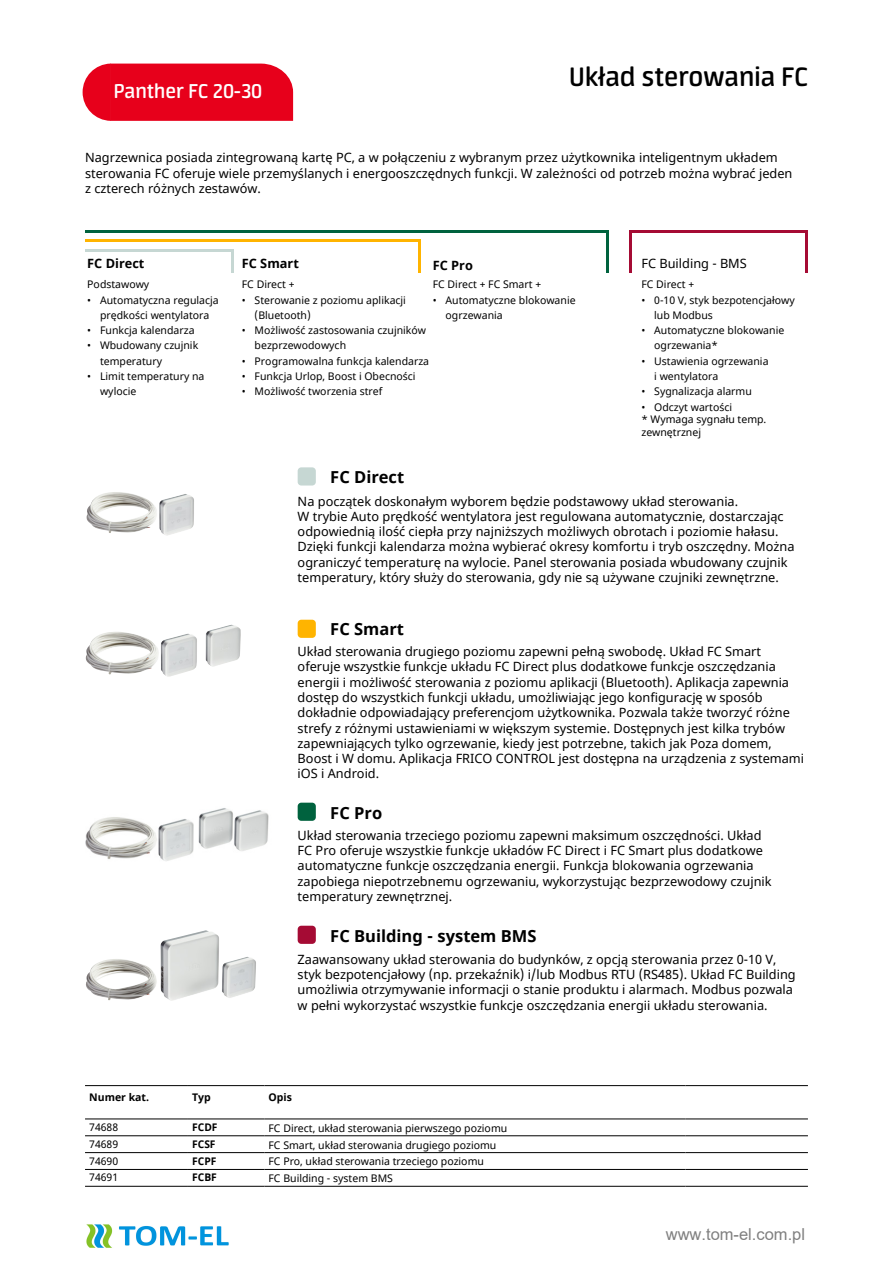
<style>
.page{position:relative;width:893px;height:1263px;background:#fff}
.page>*{position:absolute;margin:0;border:0;box-sizing:border-box;transform-origin:0 0}
.t1{font:600 30px "Neuron";color:#000}
.t2{font:600 22.5px "Neuron";color:#fff}
.t3{font:700 16.5px "Noto Sans";color:#000}
.t4{font:16.5px "Arial";color:#808080}
.t5{font:12.75px/15.3px "Noto Sans";color:#000}
.t6{font:700 12.75px "Noto Sans";color:#000}
.t7{font:10.5px/15.3px "Noto Sans";color:#000}
.t8{font:700 10.5px "Noto Sans";color:#000}
</style>
<div class="page">
<img style="left:86px;top:492px;width:108px;height:44px">
<img style="left:85px;top:808px;width:184px;height:53px">
<div style="left:298px;top:467px;width:18px;height:18px;background:#c6d7d3;border-radius:4px"></div>
<div style="left:298px;top:620px;width:18px;height:18px;background:#ffb400;border-radius:4px"></div>
<div style="left:298px;top:803px;width:18px;height:18px;background:#00623e;border-radius:4px"></div>
<div style="left:298px;top:926px;width:18px;height:18px;background:#a50b34;border-radius:4px"></div>
<img style="left:85px;top:625px;width:156px;height:52px">
<img style="left:86px;top:930px;width:170px;height:71px">
<div style="left:83px;top:64px;width:210px;height:57px;background:#e7001b"></div>
<hr style="left:85px;top:1085px;width:103px;height:1px;background:#000">
<hr style="left:188px;top:1085px;width:76px;height:1px;background:#000">
<hr style="left:264px;top:1085px;width:421px;height:1px;background:#000">
<hr style="left:685px;top:1085px;width:123px;height:1px;background:#000">
<hr style="left:85px;top:1118px;width:103px;height:1px;background:#000">
<hr style="left:188px;top:1118px;width:76px;height:1px;background:#000">
<hr style="left:264px;top:1118px;width:421px;height:1px;background:#000">
<hr style="left:685px;top:1118px;width:123px;height:1px;background:#000">
<hr style="left:85px;top:1135px;width:103px;height:1px;background:#000">
<hr style="left:188px;top:1135px;width:76px;height:1px;background:#000">
<hr style="left:264px;top:1135px;width:421px;height:1px;background:#000">
<hr style="left:685px;top:1135px;width:123px;height:1px;background:#000">
<hr style="left:85px;top:1152px;width:103px;height:1px;background:#000">
<hr style="left:188px;top:1152px;width:76px;height:1px;background:#000">
<hr style="left:264px;top:1152px;width:421px;height:1px;background:#000">
<hr style="left:685px;top:1152px;width:123px;height:1px;background:#000">
<hr style="left:85px;top:1169px;width:103px;height:1px;background:#000">
<hr style="left:188px;top:1169px;width:76px;height:1px;background:#000">
<hr style="left:264px;top:1169px;width:421px;height:1px;background:#000">
<hr style="left:685px;top:1169px;width:123px;height:1px;background:#000">
<hr style="left:85px;top:1186px;width:103px;height:1px;background:#000">
<hr style="left:188px;top:1186px;width:76px;height:1px;background:#000">
<hr style="left:264px;top:1186px;width:421px;height:1px;background:#000">
<hr style="left:685px;top:1186px;width:123px;height:1px;background:#000">
<hr style="left:85px;top:249px;width:149px;height:3px;background:#c6d7d3">
<hr style="left:232px;top:249px;width:2px;height:24px;background:#c6d7d3">
<hr style="left:85px;top:240px;width:336px;height:2px;background:#ffb400">
<hr style="left:419px;top:240px;width:2px;height:33px;background:#ffb400">
<hr style="left:629px;top:230px;width:179px;height:2px;background:#a50b34">
<hr style="left:629px;top:230px;width:2px;height:43px;background:#a50b34">
<hr style="left:806px;top:230px;width:2px;height:43px;background:#a50b34">
<hr style="left:606px;top:230px;width:2px;height:43px;background:#00623e">
<hr style="left:85px;top:230px;width:523px;height:2px;background:#00623e">
<img style="left:86px;top:1224px;width:143px;height:24px">
<h2 class="t2" style="left:114px;top:79px;width:150px">Panther FC 20-30</h2>
<h1 class="t1" style="left:569px;top:60px;width:240px">Układ sterowania FC</h1>
<p class="t5" style="left:85px;top:151px;width:709px">Nagrzewnica posiada zintegrowaną kartę PC, a w połączeniu z wybranym przez użytkownika inteligentnym układem sterowania FC oferuje wiele przemyślanych i energooszczędnych funkcji. W zależności od potrzeb można wybrać jeden z czterech różnych zestawów.</p>
<p class="t6" style="left:87px;top:255px;width:59px">FC Direct</p>
<p class="t7" style="left:87px;top:277px;width:63px">Podstawowy</p>
<p class="t7" style="left:87px;top:292px;width:133px;text-align:center">• Automatyczna regulacja prędkości wentylatora</p>
<p class="t7" style="left:87px;top:323px;width:109px">• Funkcja kalendarza</p>
<p class="t7" style="left:100px;top:338px;width:100px;text-indent:-13px">• Wbudowany czujnik temperatury</p>
<p class="t7" style="left:100px;top:369px;width:106px;text-indent:-13px">• Limit temperatury na wylocie</p>
<p class="t6" style="left:242px;top:255px;width:59px">FC Smart</p>
<p class="t7" style="left:242px;top:277px;width:54px">FC Direct +</p>
<p class="t7" style="left:255px;top:292px;width:153px;text-indent:-13px">• Sterowanie z poziomu aplikacji (Bluetooth)</p>
<p class="t7" style="left:255px;top:323px;width:173px;text-indent:-13px">• Możliwość zastosowania czujników bezprzewodowych</p>
<p class="t7" style="left:242px;top:354px;width:189px">• Programowalna funkcja kalendarza</p>
<p class="t7" style="left:242px;top:369px;width:175px">• Funkcja Urlop, Boost i Obecności</p>
<p class="t7" style="left:242px;top:384px;width:142px">• Możliwość tworzenia stref</p>
<p class="t6" style="left:433px;top:257px;width:42px">FC Pro</p>
<p class="t7" style="left:433px;top:277px;width:110px">FC Direct + FC Smart +</p>
<p class="t7" style="left:446px;top:292px;width:132px;text-indent:-13px">• Automatyczne blokowanie ogrzewania</p>
<p class="t3" style="left:330px;top:466px;width:75px">FC Direct</p>
<p class="t5" style="left:641px;top:257px;width:107px">FC Building - BMS</p>
<p class="t7" style="left:641px;top:277px;width:54px">FC Direct +</p>
<p class="t7" style="left:654px;top:292px;width:142px;text-indent:-13px">• 0-10 V, styk bezpotencjałowy lub Modbus</p>
<p class="t7" style="left:654px;top:323px;width:132px;text-indent:-13px">• Automatyczne blokowanie ogrzewania*</p>
<p class="t7" style="left:654px;top:354px;width:116px;text-indent:-13px">• Ustawienia ogrzewania i wentylatora</p>
<p class="t7" style="left:641px;top:384px;width:112px">• Sygnalizacja alarmu</p>
<p class="t7" style="left:641px;top:401px;width:126px;line-height:12.6px">• Odczyt wartości<br>* Wymaga sygnału temp. zewnętrznej</p>
<p class="t5" style="left:298px;top:494px;width:498px">Na początek doskonałym wyborem będzie podstawowy układ sterowania.<br>W trybie Auto prędkość wentylatora jest regulowana automatycznie, dostarczając odpowiednią ilość ciepła przy najniższych możliwych obrotach i poziomie hałasu.<br>Dzięki funkcji kalendarza można wybierać okresy komfortu i tryb oszczędny. Można ograniczyć temperaturę na wylocie. Panel sterowania posiada wbudowany czujnik temperatury, który służy do sterowania, gdy nie są używane czujniki zewnętrzne.</p>
<p class="t3" style="left:330px;top:617px;width:75px">FC Smart</p>
<p class="t5" style="left:298px;top:644px;width:508px">Układ sterowania drugiego poziomu zapewni pełną swobodę. Układ FC Smart oferuje wszystkie funkcje układu FC Direct plus dodatkowe funkcje oszczędzania energii i możliwość sterowania z poziomu aplikacji (Bluetooth). Aplikacja zapewnia dostęp do wszystkich funkcji układu, umożliwiając jego konfigurację w sposób dokładnie odpowiadający preferencjom użytkownika. Pozwala także tworzyć różne strefy z różnymi ustawieniami w większym systemie. Dostępnych jest kilka trybów zapewniających tylko ogrzewanie, kiedy jest potrzebne, takich jak Poza domem, Boost i W domu. Aplikacja FRICO CONTROL jest dostępna na urządzenia z systemami iOS i Android.</p>
<p class="t3" style="left:330px;top:801px;width:53px">FC Pro</p>
<p class="t5" style="left:298px;top:828px;width:476px">Układ sterowania trzeciego poziomu zapewni maksimum oszczędności. Układ FC Pro oferuje wszystkie funkcje układów FC Direct i FC Smart plus dodatkowe automatyczne funkcje oszczędzania energii. Funkcja blokowania ogrzewania zapobiega niepotrzebnemu ogrzewaniu, wykorzystując bezprzewodowy czujnik temperatury zewnętrznej.</p>
<p class="t3" style="left:330px;top:924px;width:208px">FC Building - system BMS</p>
<p class="t5" style="left:298px;top:952px;width:500px">Zaawansowany układ sterowania do budynków, z opcją sterowania przez 0-10 V, styk bezpotencjałowy (np. przekaźnik) i/lub Modbus RTU (RS485). Układ FC Building umożliwia otrzymywanie informacji o stanie produktu i alarmach. Modbus pozwala w pełni wykorzystać wszystkie funkcje oszczędzania energii układu sterowania.</p>
<p class="t8" style="left:89px;top:1089px;width:61px">Numer kat.</p>
<p class="t8" style="left:269px;top:1089px;width:25px">Opis</p>
<p class="t8" style="left:192px;top:1089px;width:20px">Typ</p>
<p class="t7" style="left:89px;top:1120px;width:30px">74688</p>
<p class="t8" style="left:192px;top:1120px;width:27px">FCDF</p>
<p class="t7" style="left:89px;top:1137px;width:30px">74689</p>
<p class="t8" style="left:192px;top:1136px;width:25px">FCSF</p>
<p class="t7" style="left:89px;top:1153px;width:30px">74690</p>
<p class="t8" style="left:192px;top:1153px;width:26px">FCPF</p>
<p class="t7" style="left:89px;top:1170px;width:30px">74691</p>
<p class="t8" style="left:192px;top:1170px;width:26px">FCBF</p>
<p class="t7" style="left:269px;top:1120px;width:240px;line-height:17px">FC Direct, układ sterowania pierwszego poziomu FC Smart, układ sterowania drugiego poziomu FC Pro, układ sterowania trzeciego poziomu<br>FC Building - system BMS</p>
<p class="t4" style="left:666px;top:1223px;width:141px">www.tom-el.com.pl</p>
</div>
